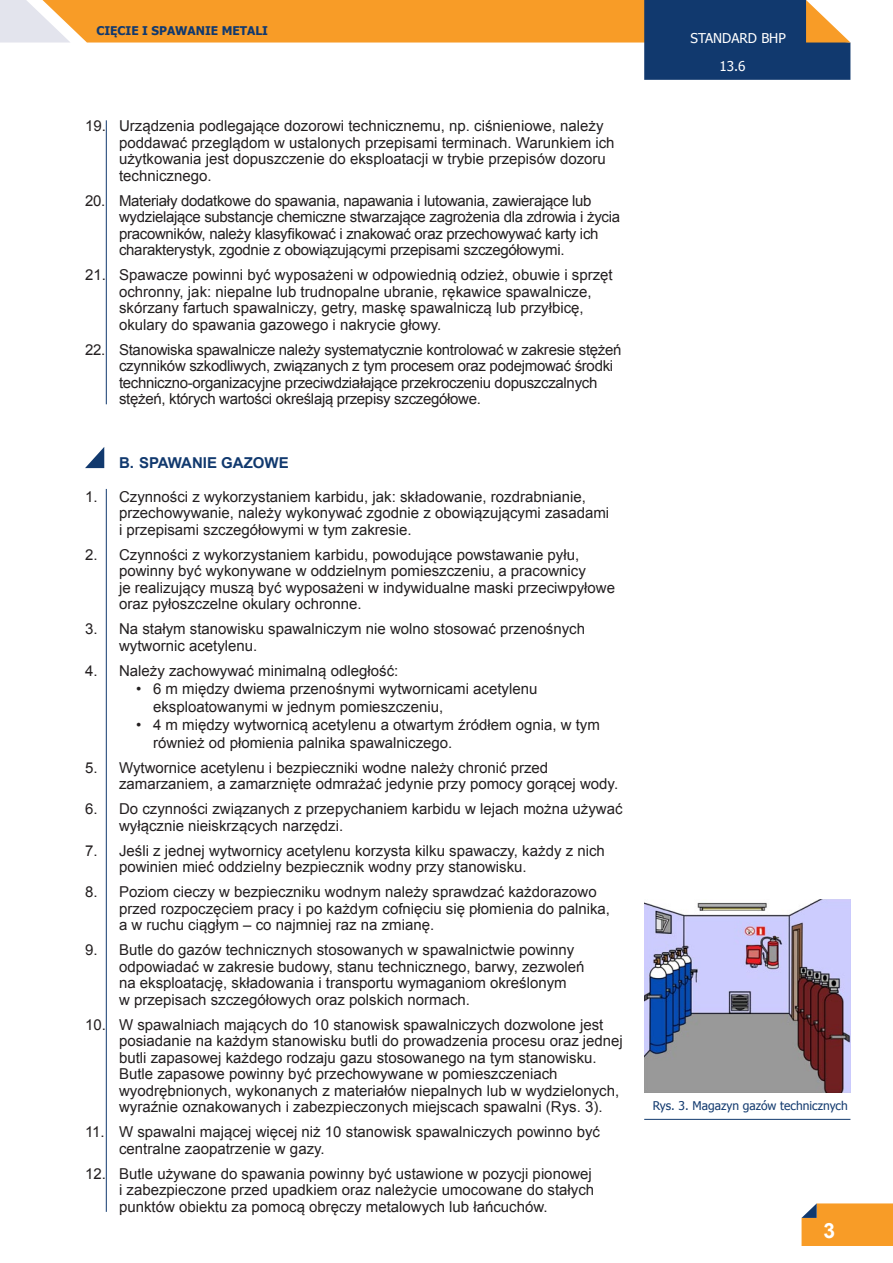
<style>
.page{position:relative;width:893px;height:1263px;background:#fff}
.page>*{position:absolute;margin:0;border:0;box-sizing:border-box;transform-origin:0 0}
.tekst{font:700 21px "Arial";color:#fff}
.Tekst_numerowany{font:15px/16.5px "Arial";color:#231f20}
.Tekst_numerowany-2{font:15px/16.5px "Arial";letter-spacing:-.02em;color:#231f20}
.Tekst_kropki{font:15px/18px "Arial";color:#231f20}
.Tytulik{font:700 15px "Arial";color:#11396e}
.t1{font:13.5px "Tahoma";color:#fff}
.podpis_zdjęcia{font:12px "Tahoma";color:#11396e}
.t2{font:700 12px "Tahoma";color:#11396e}
</style>
<div class="page">
<svg style="left:0;top:0;width:850px;height:80px"></svg>
<hr style="left:106px;top:120px;width:1px;height:284px;background:#11396e">
<svg style="left:801px;top:1203px;width:92px;height:43px;background:#f19d32"></svg>
<svg style="left:85px;top:447px;width:19px;height:21px"></svg>
<hr style="left:106px;top:489px;width:1px;height:723px;background:#11396e">
<img style="left:644px;top:900px;width:206px;height:193px">
<hr style="left:644px;top:1119px;width:206px;height:1px;background:#11396e">
<p class="t2" style="left:96px;top:23px;width:173px">CIĘCIE I SPAWANIE METALI</p>
<p class="Tekst_numerowany" style="left:119px;top:118px;width:497px;text-indent:-34px">19. Urządzenia podlegające dozorowi technicznemu, np. ciśnieniowe, należy poddawać przeglądom w ustalonych przepisami terminach. Warunkiem ich użytkowania jest dopuszczenie do eksploatacji w trybie przepisów dozoru technicznego.</p>
<p class="Tekst_numerowany-2" style="left:119px;top:192px;width:502px;text-indent:-34px">20. Materiały dodatkowe do spawania, napawania i lutowania, zawierające lub wydzielające substancje chemiczne stwarzające zagrożenia dla zdrowia i życia pracowników, należy klasyfikować i znakować oraz przechowywać karty ich charakterystyk, zgodnie z obowiązującymi przepisami szczegółowymi.</p>
<p class="Tekst_numerowany" style="left:119px;top:267px;width:495px;text-indent:-34px">21. Spawacze powinni być wyposażeni w odpowiednią odzież, obuwie i sprzęt ochronny, jak: niepalne lub trudnopalne ubranie, rękawice spawalnicze, skórzany fartuch spawalniczy, getry, maskę spawalniczą lub przyłbicę, okulary do spawania gazowego i nakrycie głowy.</p>
<p class="Tekst_numerowany-2" style="left:119px;top:341px;width:504px;text-indent:-34px">22. Stanowiska spawalnicze należy systematycznie kontrolować w zakresie stężeń czynników szkodliwych, związanych z tym procesem oraz podejmować środki techniczno-organizacyjne przeciwdziałające przekroczeniu dopuszczalnych stężeń, których wartości określają przepisy szczegółowe.</p>
<p class="Tytulik" style="left:119px;top:453px;width:171px">B. SPAWANIE GAZOWE</p>
<p class="Tekst_numerowany" style="left:119px;top:488px;width:492px;text-indent:-34px">1. Czynności z wykorzystaniem karbidu, jak: składowanie, rozdrabnianie, przechowywanie, należy wykonywać zgodnie z obowiązującymi zasadami i przepisami szczegółowymi w tym zakresie.</p>
<p class="Tekst_numerowany" style="left:119px;top:546px;width:497px;text-indent:-34px">2. Czynności z wykorzystaniem karbidu, powodujące powstawanie pyłu, powinny być wykonywane w oddzielnym pomieszczeniu, a pracownicy<br>je realizujący muszą być wyposażeni w indywidualne maski przeciwpyłowe oraz pyłoszczelne okulary ochronne.</p>
<p class="Tekst_numerowany" style="left:119px;top:621px;width:468px;text-indent:-34px">3. Na stałym stanowisku spawalniczym nie wolno stosować przenośnych wytwornic acetylenu.</p>
<p class="Tekst_numerowany" style="left:85px;top:662px;width:315px">4. Należy zachowywać minimalną odległość:</p>
<p class="Tekst_kropki" style="left:153px;top:679px;width:386px;text-indent:-17px">• 6 m między dwiema przenośnymi wytwornicami acetylenu eksploatowanymi w jednym pomieszczeniu,</p>
<p class="Tekst_kropki" style="left:153px;top:715px;width:448px;text-indent:-17px">• 4 m między wytwornicą acetylenu a otwartym źródłem ognia, w tym również od płomienia palnika spawalniczego.</p>
<p class="Tekst_numerowany" style="left:119px;top:759px;width:501px;text-indent:-34px">5. Wytwornice acetylenu i bezpieczniki wodne należy chronić przed zamarzaniem, a zamarznięte odmrażać jedynie przy pomocy gorącej wody.</p>
<p class="Tekst_numerowany" style="left:119px;top:801px;width:505px;text-indent:-34px">6. Do czynności związanych z przepychaniem karbidu w lejach można używać wyłącznie nieiskrzących narzędzi.</p>
<p class="Tekst_numerowany" style="left:119px;top:842px;width:487px;text-indent:-34px">7. Jeśli z jednej wytwornicy acetylenu korzysta kilku spawaczy, każdy z nich powinien mieć oddzielny bezpiecznik wodny przy stanowisku.</p>
<p class="Tekst_numerowany" style="left:119px;top:884px;width:493px;text-indent:-34px">8. Poziom cieczy w bezpieczniku wodnym należy sprawdzać każdorazowo przed rozpoczęciem pracy i po każdym cofnięciu się płomienia do palnika, a w ruchu ciągłym – co najmniej raz na zmianę.</p>
<p class="Tekst_numerowany" style="left:119px;top:942px;width:467px;text-indent:-34px">9. Butle do gazów technicznych stosowanych w spawalnictwie powinny odpowiadać w zakresie budowy, stanu technicznego, barwy, zezwoleń na eksploatację, składowania i transportu wymaganiom określonym<br>w przepisach szczegółowych oraz polskich normach.</p>
<p class="Tekst_numerowany" style="left:119px;top:1016px;width:505px;text-indent:-34px">10. W spawalniach mających do 10 stanowisk spawalniczych dozwolone jest posiadanie na każdym stanowisku butli do prowadzenia procesu oraz jednej butli zapasowej każdego rodzaju gazu stosowanego na tym stanowisku.<br>Butle zapasowe powinny być przechowywane w pomieszczeniach wyodrębnionych, wykonanych z materiałów niepalnych lub w wydzielonych, wyraźnie oznakowanych i zabezpieczonych miejscach spawalni (Rys. 3).</p>
<p class="Tekst_numerowany" style="left:119px;top:1124px;width:483px;text-indent:-34px">11. W spawalni mającej więcej niż 10 stanowisk spawalniczych powinno być centralne zaopatrzenie w gazy.</p>
<p class="Tekst_numerowany" style="left:119px;top:1165px;width:477px;text-indent:-34px">12. Butle używane do spawania powinny być ustawione w pozycji pionowej i zabezpieczone przed upadkiem oraz należycie umocowane do stałych punktów obiektu za pomocą obręczy metalowych lub łańcuchów.</p>
<p class="t1" style="left:691px;top:29px;width:97px">STANDARD BHP</p>
<p class="t1" style="left:719px;top:57px;width:28px">13.6</p>
<p class="podpis_zdjęcia" style="left:653px;top:1098px;width:197px">Rys. 3. Magazyn gazów technicznych</p>
<p class="tekst" style="left:823px;top:1217px;width:13px">3</p>
</div>
